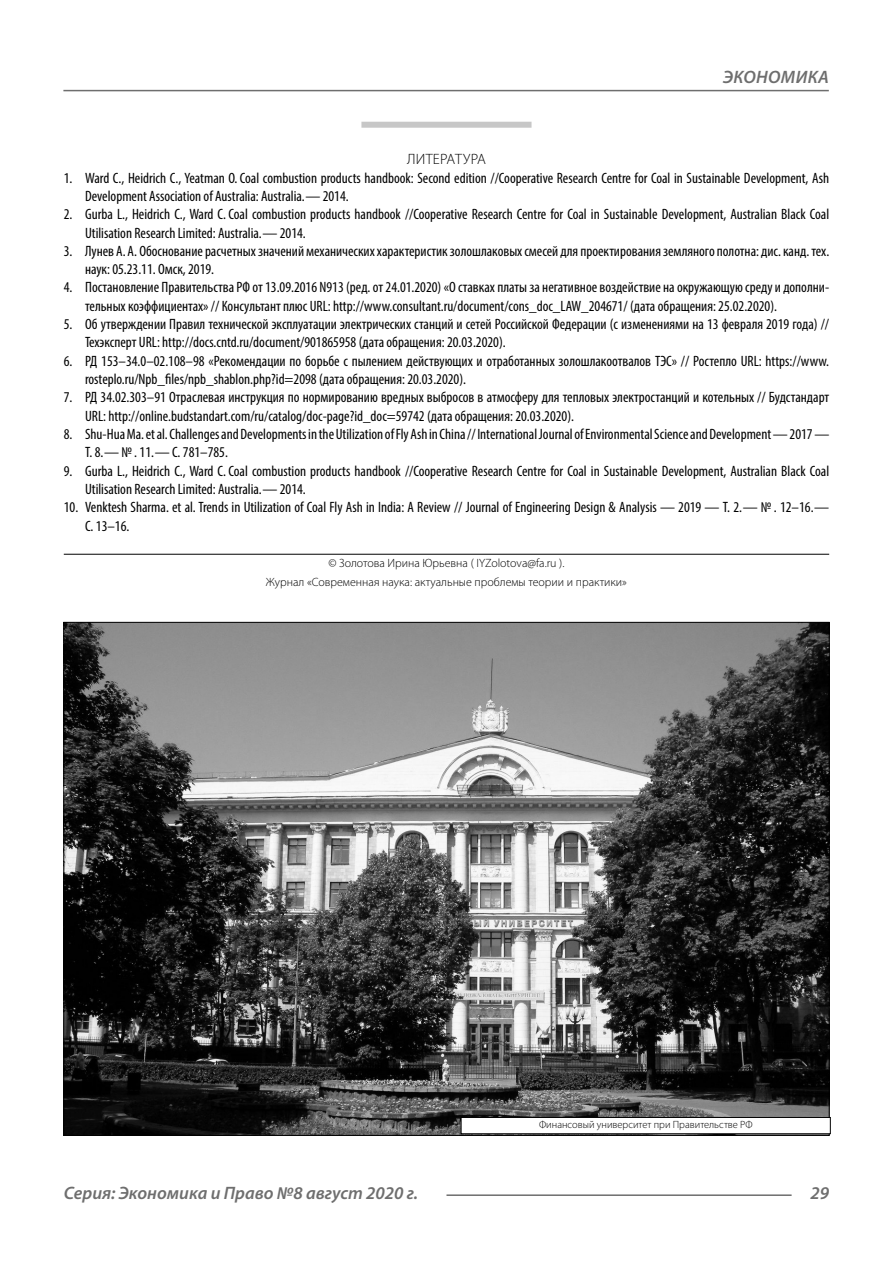
<style>
.page{position:relative;width:893px;height:1263px;background:#fff}
.page>*{position:absolute;margin:0;border:0;box-sizing:border-box;transform-origin:0 0}
.t1{font:italic 600 18px "Myriad Pro";color:#6e6e6e}
.t2{font:condensed 15px/18.3px "Myriad Pro";color:#000}
.Literature{font:300 15px "Myriad Pro";letter-spacing:.02em;color:#000}
.Copy{font:300 12px/18.3px "Myriad Pro";color:#000;text-align:center}
.Author-doc{font:300 10.5px "Myriad Pro";color:#000}
</style>
<div class="page">
<div style="left:361px;top:122px;width:170px;height:6px;background:#c7c7c7"></div>
<hr style="left:64px;top:554px;width:765px;height:1px;background:#000">
<img style="left:65px;top:624px;width:763px;height:510px">
<div style="left:461px;top:1117px;width:369px;height:17px;background:#fff"></div>
<div style="left:461px;top:1117px;width:370px;height:17px;border:1px solid #000"></div>
<hr style="left:63px;top:90px;width:766px;height:1px;background:#6e6e6e">
<hr style="left:446px;top:1194px;width:346px;height:2px;background:#6e6e6e">
<p class="t1" style="left:723px;top:66px;width:34px">Экономи</p>
<p class="t1" style="left:808px;top:66px;width:22px">ка</p>
<p class="Literature" style="left:407px;top:150px;width:80px">ЛИТЕРАТУРА</p>
<p class="t2" style="left:85px;top:168px;width:746px;text-indent:-21px">1. Ward C., Heidrich C., Yeatman O. Coal combustion products handbook: Second edition //Cooperative Research Centre for Coal in Sustainable Development, Ash<br>Development Association of Australia: Australia.— 2014.</p>
<p class="t2" style="left:85px;top:205px;width:746px;text-indent:-21px">2. Gurba L., Heidrich C., Ward C. Coal combustion products handbook //Cooperative Research Centre for Coal in Sustainable Development, Australian Black Coal<br>Utilisation Research Limited: Australia.— 2014.</p>
<p class="t2" style="left:85px;top:242px;width:746px;text-indent:-21px">3. Лунев А. А. Обоснование расчетных значений механических характеристик золошлаковых смесей для проектирования земляного полотна: дис. канд. тех. наук: 05.23.11. Омск, 2019.</p>
<p class="t2" style="left:85px;top:278px;width:746px;text-indent:-21px">4. Постановление Правительства РФ от 13.09.2016 N913 (ред. от 24.01.2020) «О ставках платы за негативное воздействие на окружающую среду и дополни&shy;тельных коэффициентах» // Консультант плюс URL: http://www.consultant.ru/document/cons_doc_LAW_204671/ (дата обращения: 25.02.2020).</p>
<p class="t2" style="left:85px;top:315px;width:746px;text-indent:-21px">5. Об утверждении Правил технической эксплуатации электрических станций и сетей Российской Федерации (с изменениями на 13 февраля 2019 года) //<br>Техэксперт URL: http://docs.cntd.ru/document/901865958 (дата обращения: 20.03.2020).</p>
<p class="t2" style="left:85px;top:351px;width:746px;text-indent:-21px">6. РД 153–34.0–02.108–98 «Рекомендации по борьбе с пылением действующих и отработанных золошлакоотвалов ТЭС» // Ростепло URL: https://www. rosteplo.ru/Npb_files/npb_shablon.php?id=2098 (дата обращения: 20.03.2020).</p>
<p class="t2" style="left:85px;top:388px;width:746px;text-indent:-21px">7. РД 34.02.303–91 Отраслевая инструкция по нормированию вредных выбросов в атмосферу для тепловых электростанций и котельных // Будстандарт<br>URL: http://online.budstandart.com/ru/catalog/doc-page?id_doc=59742 (дата обращения: 20.03.2020).</p>
<p class="t2" style="left:85px;top:425px;width:746px;text-indent:-21px">8. Shu-Hua Ma. et al. Challenges and Developments in the Utilization of Fly Ash in China // International Journal of Environmental Science and Development — 2017 —<br>Т. 8.— № . 11.— С. 781–785.</p>
<p class="t2" style="left:85px;top:461px;width:746px;text-indent:-21px">9. Gurba L., Heidrich C., Ward C. Coal combustion products handbook //Cooperative Research Centre for Coal in Sustainable Development, Australian Black Coal<br>Utilisation Research Limited: Australia.— 2014.</p>
<p class="t2" style="left:85px;top:498px;width:746px;text-indent:-21px">10. Venktesh Sharma. et al. Trends in Utilization of Coal Fly Ash in India: A Review // Journal of Engineering Design &amp; Analysis — 2019 — Т. 2.— № . 12–16.—<br>С. 13–16.</p>
<p class="Copy" style="left:266px;top:554px;width:363px">© Золотова Ирина Юрьевна ( IYZolotova@fa.ru ).<br>Журнал «Современная наука: актуальные проблемы теории и практики»</p>
<p class="Author-doc" style="left:539px;top:1118px;width:215px">Финансовый университет при Правительстве РФ</p>
<p class="t1" style="left:64px;top:1182px;width:356px">Серия: Экономика и Право №8 август 2020 г.</p>
<p class="t1" style="left:810px;top:1182px;width:20px">29</p>
</div>
